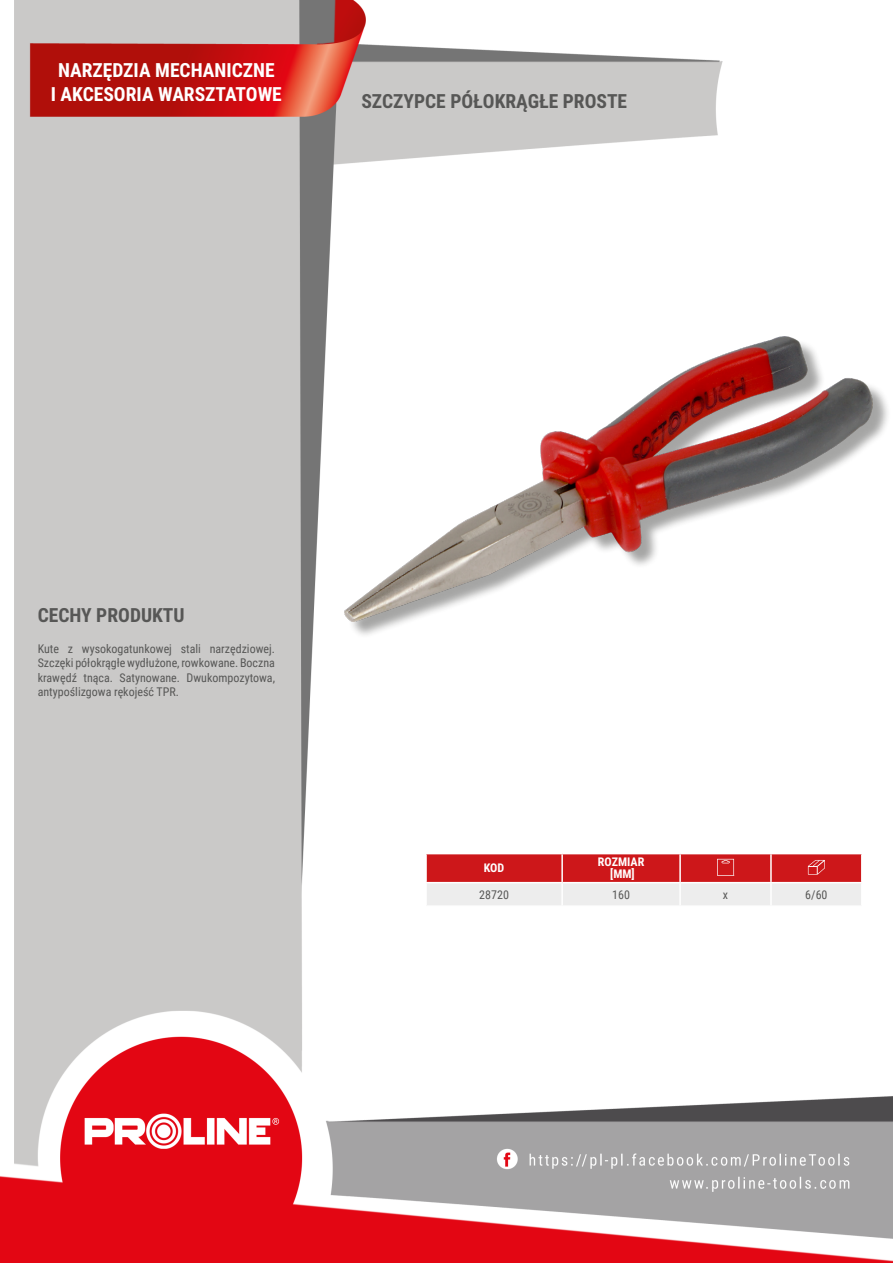
<style>
.page{position:relative;width:893px;height:1263px;background:#fff}
.page>*{position:absolute;margin:0;border:0;box-sizing:border-box;transform-origin:0 0}
.NagĹ_Ăłwek{font:700 19.5px/23.4px "Roboto Condensed";color:#fff;text-align:center}
.Lewo_bez_dzielenia{font:700 19.5px "Roboto Condensed";color:#575756}
.MateriaĹ__CECHY{font:700 19.5px "Roboto Condensed";color:#575756}
.Opisy{font:12px/14.4px "Roboto Condensed";color:#575756;text-align:justify}
.Center{font:12px "Roboto Condensed";color:#575756}
.Ĺšrodek_bez_dzieleni{font:700 12px "Roboto Condensed";color:#fff}
.Indeks{font:12px "Roboto Condensed";color:#575756}
.Ĺšrodek__wymuszenie{font:700 12px "Roboto Condensed";color:#fff}
.Tabelka_nagĹ_Ăłwek{font:700 12px "Roboto Condensed";color:#fff}
</style>
<div class="page">
<img style="left:0;top:0;width:893px;height:1263px">
<div style="left:348px;top:339px;width:543px;height:300px;background:#1d1d1b;opacity:.4"></div>
<img style="left:345px;top:336px;width:527px;height:285px">
<hr style="left:425px;top:854px;width:2px;height:28px;background:#fff">
<hr style="left:425px;top:883px;width:2px;height:22px;background:#fff">
<hr style="left:425px;top:853px;width:137px;height:1px;background:#fff">
<hr style="left:425px;top:882px;width:137px;height:1px;background:#fff">
<hr style="left:425px;top:905px;width:137px;height:2px;background:#fff">
<hr style="left:562px;top:905px;width:118px;height:2px;background:#fff">
<hr style="left:680px;top:905px;width:91px;height:2px;background:#fff">
<hr style="left:771px;top:905px;width:91px;height:2px;background:#fff">
<svg style="left:426px;top:853px;width:436px;height:52px;background:#dd7f81"></svg>
<p class="NagĹ_Ăłwek" style="left:51px;top:58px;width:233px">NARZĘDZIA MECHANICZNE<br>I AKCESORIA WARSZTATOWE</p>
<p class="Lewo_bez_dzielenia" style="left:361px;top:88px;width:267px">SZCZYPCE PÓŁOKRĄGŁE PROSTE</p>
<p class="MateriaĹ__CECHY" style="left:38px;top:601px;width:148px">CECHY PRODUKTU</p>
<p class="Opisy" style="left:38px;top:641px;width:239px">Kute z wysokogatunkowej stali narzędziowej.<br>Szczęki półokrągłe wydłużone, rowkowane. Boczna krawędź tnąca. Satynowane. Dwukompozytowa, antypoślizgowa rękojeść TPR.</p>
<p class="Tabelka_nagĹ_Ăłwek" style="left:484px;top:860px;width:22px">KOD</p>
<p class="Ĺšrodek_bez_dzieleni" style="left:598px;top:854px;width:48px">ROZMIAR</p>
<p class="Ĺšrodek__wymuszenie" style="left:610px;top:866px;width:26px">[MM]</p>
<p class="Indeks" style="left:479px;top:886px;width:31px">28720</p>
<p class="Center" style="left:612px;top:886px;width:19px">160</p>
<p class="Center" style="left:723px;top:886px;width:7px">x</p>
<p class="Center" style="left:805px;top:886px;width:24px">6/60</p>
</div>
